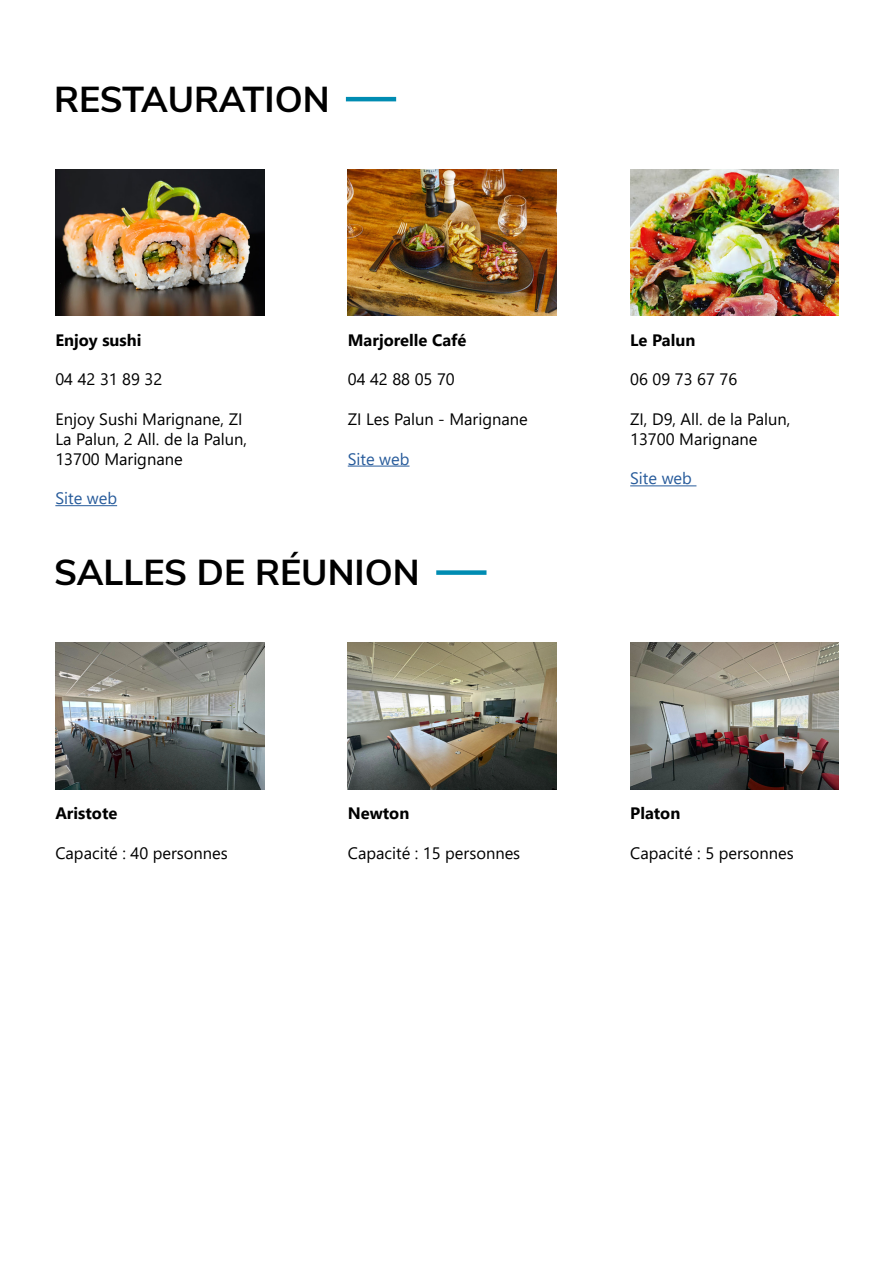
<style>
.page{position:relative;width:893px;height:1263px;background:#fff}
.page>*{position:absolute;margin:0;border:0;box-sizing:border-box;transform-origin:0 0}
.t1{font:700 36px "Nunito Sans";color:#000}
.t2{font:16.5px/19.8px "Segoe UI";color:#000}
.t3{font:700 16.5px "Segoe UI";color:#000}
.t4{font:16.5px "Segoe UI";color:#275b9b}
</style>
<div class="page">
<hr style="left:346px;top:97px;width:50px;height:4px;background:#008cb2">
<div style="left:436px;top:570px;width:50px;height:5px;background:#008cb2"></div>
<img style="left:56px;top:169px;width:208px;height:147px">
<img style="left:56px;top:643px;width:208px;height:146px">
<hr style="left:55px;top:505px;width:62px;height:1px;background:#275b9b">
<img style="left:348px;top:169px;width:209px;height:147px">
<img style="left:348px;top:643px;width:209px;height:146px">
<hr style="left:348px;top:466px;width:62px;height:1px;background:#275b9b">
<img style="left:630px;top:169px;width:209px;height:147px">
<img style="left:630px;top:643px;width:209px;height:146px">
<hr style="left:630px;top:485px;width:66px;height:1px;background:#275b9b">
<h1 class="t1" style="left:54px;top:73px;width:277px">RESTAURATION</h1>
<p class="t3" style="left:55px;top:324px;width:88px">Enjoy sushi</p>
<p class="t2" style="left:55px;top:368px;width:109px">04 42 31 89 32</p>
<p class="t2" style="left:55px;top:408px;width:193px">Enjoy Sushi Marignane, ZI<br>La Palun, 2 All. de la Palun,<br>13700 Marignane</p>
<p class="t4" style="left:55px;top:483px;width:63px">Site web</p>
<p class="t3" style="left:348px;top:324px;width:120px">Marjorelle Café</p>
<p class="t2" style="left:348px;top:368px;width:109px">04 42 88 05 70</p>
<p class="t2" style="left:348px;top:408px;width:182px">ZI Les Palun - Marignane</p>
<p class="t4" style="left:348px;top:443px;width:63px">Site web</p>
<h1 class="t1" style="left:54px;top:546px;width:367px">SALLES DE RÉUNION</h1>
<p class="t3" style="left:55px;top:798px;width:63px">Aristote</p>
<p class="t2" style="left:55px;top:842px;width:174px">Capacité : 40 personnes</p>
<p class="t3" style="left:348px;top:798px;width:63px">Newton</p>
<p class="t2" style="left:348px;top:842px;width:174px">Capacité : 15 personnes</p>
<p class="t3" style="left:630px;top:324px;width:67px">Le Palun</p>
<p class="t2" style="left:630px;top:368px;width:109px">06 09 73 67 76</p>
<p class="t2" style="left:630px;top:408px;width:162px">ZI, D9, All. de la Palun,<br>13700 Marignane</p>
<p class="t4" style="left:630px;top:463px;width:63px">Site web</p>
<p class="t3" style="left:630px;top:798px;width:52px">Platon</p>
<p class="t2" style="left:630px;top:842px;width:165px">Capacité : 5 personnes</p>
</div>
